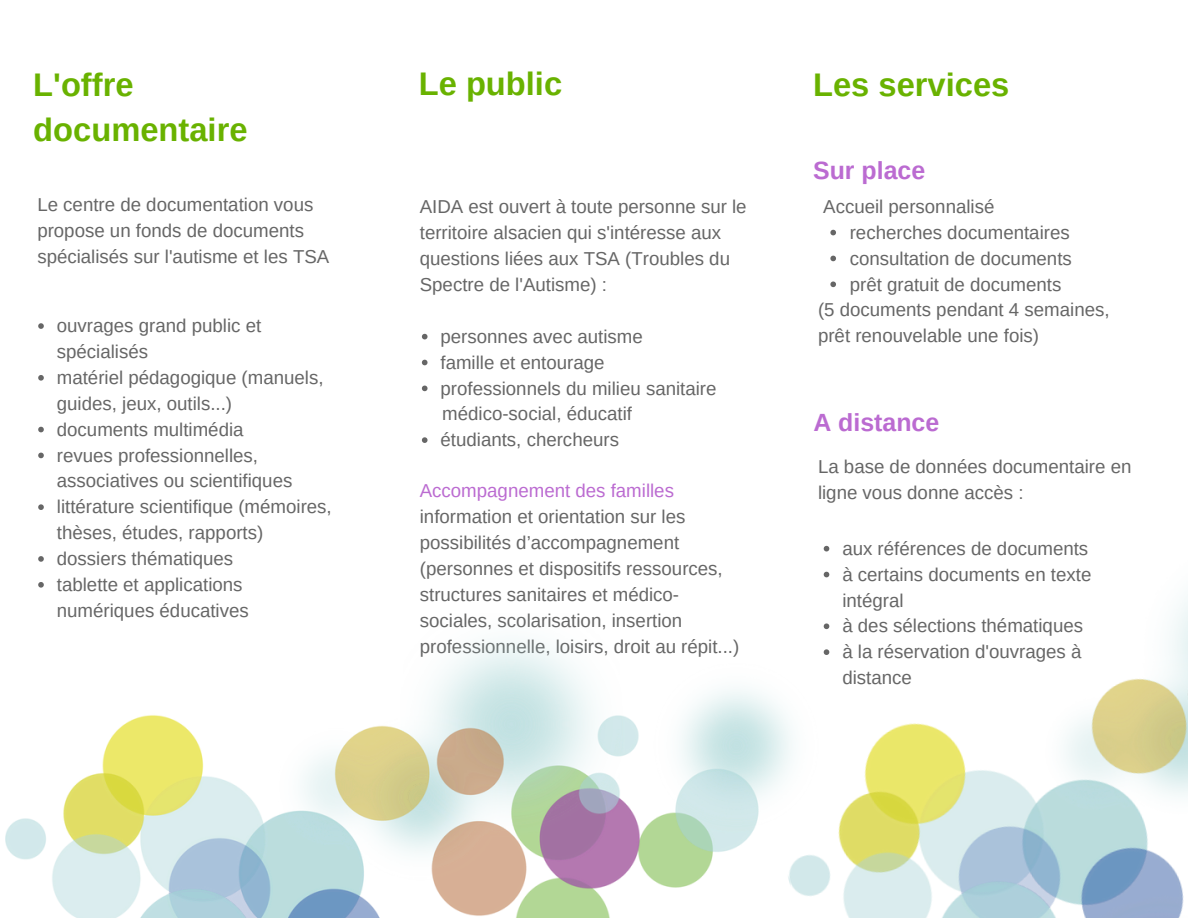
<style>
.page{position:relative;width:1188px;height:918px;background:#fff}
.page>*{position:absolute;margin:0;border:0;box-sizing:border-box;transform-origin:0 0}
.t1{font:700 32.7px "Arimo";color:#69b200}
.t2{font:700 24.9px "Arimo";color:#bb6bd1}
.t3{font:18.75px/25.8px "Arimo";color:#666}
.t4{font:18.75px "Arimo";color:#bb6bd1}
</style>
<div class="page">
<svg style="left:422px;top:334px;width:6px;height:5px"></svg>
<svg style="left:422px;top:360px;width:6px;height:5px"></svg>
<svg style="left:422px;top:386px;width:6px;height:5px"></svg>
<svg style="left:422px;top:437px;width:6px;height:6px"></svg>
<svg style="left:830px;top:230px;width:6px;height:5px"></svg>
<svg style="left:830px;top:256px;width:6px;height:5px"></svg>
<svg style="left:830px;top:282px;width:6px;height:5px"></svg>
<svg style="left:38px;top:323px;width:6px;height:6px"></svg>
<svg style="left:38px;top:375px;width:6px;height:6px"></svg>
<svg style="left:38px;top:427px;width:6px;height:5px"></svg>
<svg style="left:38px;top:453px;width:6px;height:5px"></svg>
<svg style="left:38px;top:504px;width:6px;height:6px"></svg>
<svg style="left:38px;top:556px;width:6px;height:6px"></svg>
<svg style="left:38px;top:582px;width:6px;height:6px"></svg>
<img style="left:5px;top:642px;width:729px;height:276px">
<img style="left:734px;top:545px;width:454px;height:373px">
<h1 class="t1" style="left:33px;top:67px;width:102px">L'offre</h1>
<h1 class="t1" style="left:419px;top:66px;width:145px">Le public</h1>
<h1 class="t1" style="left:813px;top:66px;width:198px">Les services</h1>
<h1 class="t1" style="left:33px;top:112px;width:216px">documentaire</h1>
<p class="t3" style="left:37px;top:191px;width:293px">Le centre de documentation vous propose un fonds de documents spécialisés sur l'autisme et les TSA</p>
<p class="t3" style="left:57px;top:313px;width:206px">ouvrages grand public et spécialisés</p>
<p class="t3" style="left:57px;top:365px;width:268px">matériel pédagogique (manuels, guides, jeux, outils...)</p>
<p class="t3" style="left:57px;top:416px;width:188px">documents multimédia</p>
<p class="t3" style="left:57px;top:442px;width:237px">revues professionnelles, associatives ou scientifiques</p>
<p class="t3" style="left:57px;top:494px;width:276px">littérature scientifique (mémoires, thèses, études, rapports)</p>
<p class="t3" style="left:57px;top:546px;width:178px">dossiers thématiques</p>
<p class="t3" style="left:57px;top:572px;width:193px">tablette et applications numériques éducatives</p>
<h2 class="t3" style="left:420px;top:193px;width:328px">AIDA est ouvert à toute personne sur le territoire alsacien qui s'intéresse aux questions liées aux TSA (Troubles du Spectre de l'Autisme) :</h2>
<p class="t3" style="left:441px;top:323px;width:204px">personnes avec autisme</p>
<p class="t3" style="left:441px;top:349px;width:165px">famille et entourage</p>
<p class="t3" style="left:441px;top:375px;width:278px">professionnels du milieu sanitaire</p>
<p class="t3" style="left:442px;top:401px;width:191px">médico-social, éducatif</p>
<p class="t3" style="left:441px;top:427px;width:180px">étudiants, chercheurs</p>
<p class="t2" style="left:813px;top:156px;width:114px">Sur place</p>
<p class="t3" style="left:823px;top:193px;width:173px">Accueil personnalisé</p>
<p class="t3" style="left:850px;top:219px;width:221px">recherches documentaires</p>
<p class="t3" style="left:850px;top:245px;width:224px">consultation de documents</p>
<p class="t3" style="left:850px;top:271px;width:213px">prêt gratuit de documents</p>
<p class="t3" style="left:818px;top:297px;width:293px">(5 documents pendant 4 semaines, prêt renouvelable une fois)</p>
<p class="t2" style="left:813px;top:409px;width:127px">A distance</p>
<p class="t3" style="left:818px;top:454px;width:315px">La base de données documentaire en</p>
<p class="t4" style="left:420px;top:480px;width:256px">Accompagnement des familles</p>
<p class="t3" style="left:818px;top:480px;width:207px">ligne vous donne accès :</p>
<p class="t3" style="left:420px;top:504px;width:321px">information et orientation sur les possibilités d’accompagnement (personnes et dispositifs ressources, structures sanitaires et médico&shy;sociales, scolarisation, insertion professionnelle, loisirs, droit au répit...)</p>
<h2 class="t3" style="left:842px;top:535px;width:247px">aux références de documents</h2>
<p class="t3" style="left:842px;top:561px;width:251px">à certains documents en texte intégral</p>
<p class="t3" style="left:842px;top:613px;width:242px">à des sélections thématiques</p>
<p class="t3" style="left:842px;top:639px;width:241px">à la réservation d'ouvrages à distance</p>
</div>
